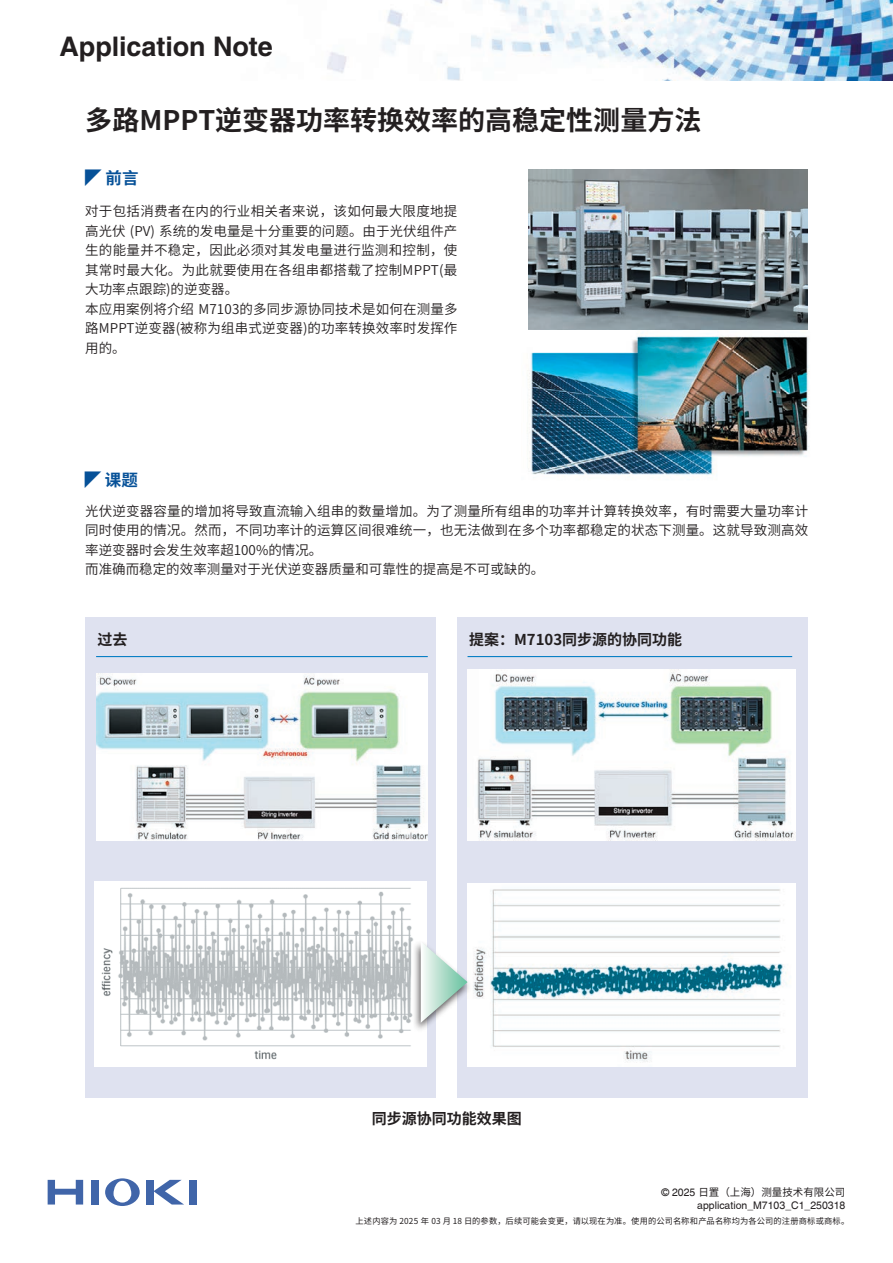
<style>
.page{position:relative;width:893px;height:1263px;background:#fff}
.page>*{position:absolute;margin:0;border:0;box-sizing:border-box;transform-origin:0 0}
.t1{font:700 27px "Source Han Sans CN";color:#231f20}
.t2{font:700 27px "Helvetica LT Pro";letter-spacing:-.005em;color:#231f20}
.t3{font:700 16.5px "Source Han Sans CN";color:#065198}
.t4{font:700 15px "Source Han Sans CN";color:#231f20}
.t5{font:13.5px/19.5px "Source Han Sans CN";letter-spacing:.01em;color:#231f20;text-align:justify}
.t6{font:10.5px "Helvetica";color:#231f20}
.t7{font:10.5px "Source Han Sans CN";color:#231f20}
.t8{font:8.25px "Source Han Sans CN";letter-spacing:.02em;color:#231f20}
.s1{font-family:"Helvetica"}
</style>
<div class="page">
<img style="left:327px;top:0;width:566px;height:81px">
<svg style="left:48px;top:1180px;width:35px;height:24px"></svg>
<div style="left:91px;top:1180px;width:8px;height:24px;background:#4065a9"></div>
<svg style="left:105px;top:1178px;width:35px;height:28px"></svg>
<div style="left:146px;top:1180px;width:7px;height:24px;background:#4065a9"></div>
<svg style="left:153px;top:1180px;width:30px;height:24px"></svg>
<div style="left:189px;top:1180px;width:7px;height:24px;background:#4065a9"></div>
<div style="left:457px;top:617px;width:351px;height:481px;background:#dfe2f0"></div>
<div style="left:85px;top:617px;width:351px;height:481px;background:#dfe2f0"></div>
<img style="left:529px;top:170px;width:278px;height:160px">
<img style="left:96px;top:673px;width:332px;height:167px">
<img style="left:468px;top:670px;width:327px;height:170px">
<img style="left:94px;top:881px;width:332px;height:185px">
<img style="left:468px;top:883px;width:327px;height:183px">
<img style="left:528px;top:336px;width:282px;height:139px">
<div style="left:412px;top:939px;width:61px;height:94px;background:#231f20;opacity:.75"></div>
<svg style="left:421px;top:941px;width:47px;height:82px"></svg>
<hr style="left:96px;top:656px;width:332px;height:1px;background:#007bc3">
<hr style="left:468px;top:656px;width:324px;height:1px;background:#007bc3">
<h1 class="t2" style="left:60px;top:30px;width:215px">Application Note</h1>
<p class="t1" style="left:85px;top:105px;width:617px">多路MPPT逆变器功率转换效率的高稳定性测量方法</p>
<p class="t3" style="left:85px;top:168px;width:55px">◤ 前言</p>
<p class="t5" style="left:85px;top:202px;width:374px">对于包括消费者在内的行业相关者来说，该如何最大限度地提高光伏 (PV) 系统的发电量是十分重要的问题。由于光伏组件产生的能量并不稳定，因此必须对其发电量进行监测和控制，使其常时最大化。为此就要使用在各组串都搭载了控制MPPT(最大功率点跟踪)的逆变器。</p>
<p class="t5" style="left:85px;top:299px;width:374px">本应用案例将介绍 M7103的多同步源协同技术是如何在测量多路MPPT逆变器(被称为组串式逆变器)的功率转换效率时发挥作用的。</p>
<p class="t3" style="left:85px;top:470px;width:55px">◤ 课题</p>
<p class="t5" style="left:85px;top:501px;width:724px">光伏逆变器容量的增加将导致直流输入组串的数量增加。为了测量所有组串的功率并计算转换效率，有时需要大量功率计同时使用的情况。然而，不同功率计的运算区间很难统一，也无法做到在多个功率都稳定的状态下测量。这就导致测高效率逆变器时会发生效率超100%的情况。</p>
<p class="t5" style="left:85px;top:560px;width:461px">而准确而稳定的效率测量对于光伏逆变器质量和可靠性的提高是不可或缺的。</p>
<p class="t4" style="left:97px;top:631px;width:31px">过去</p>
<p class="t4" style="left:469px;top:631px;width:215px">提案：M7103同步源的协同功能</p>
<p class="t4" style="left:372px;top:1110px;width:151px">同步源协同功能效果图</p>
<p class="t7" style="left:661px;top:1186px;width:185px"><span class="s1">© 2025</span> 日置（上海）测量技术有限公司</p>
<p class="t6" style="left:697px;top:1199px;width:150px">application_M7103_C1_250318</p>
<p class="t8" style="left:355px;top:1216px;width:496px">上述内容为 2025 年 03 月 18 日的参数，后续可能会变更，请以现在为准。使用的公司名称和产品名称均为各公司的注册商标或商标。</p>
</div>
